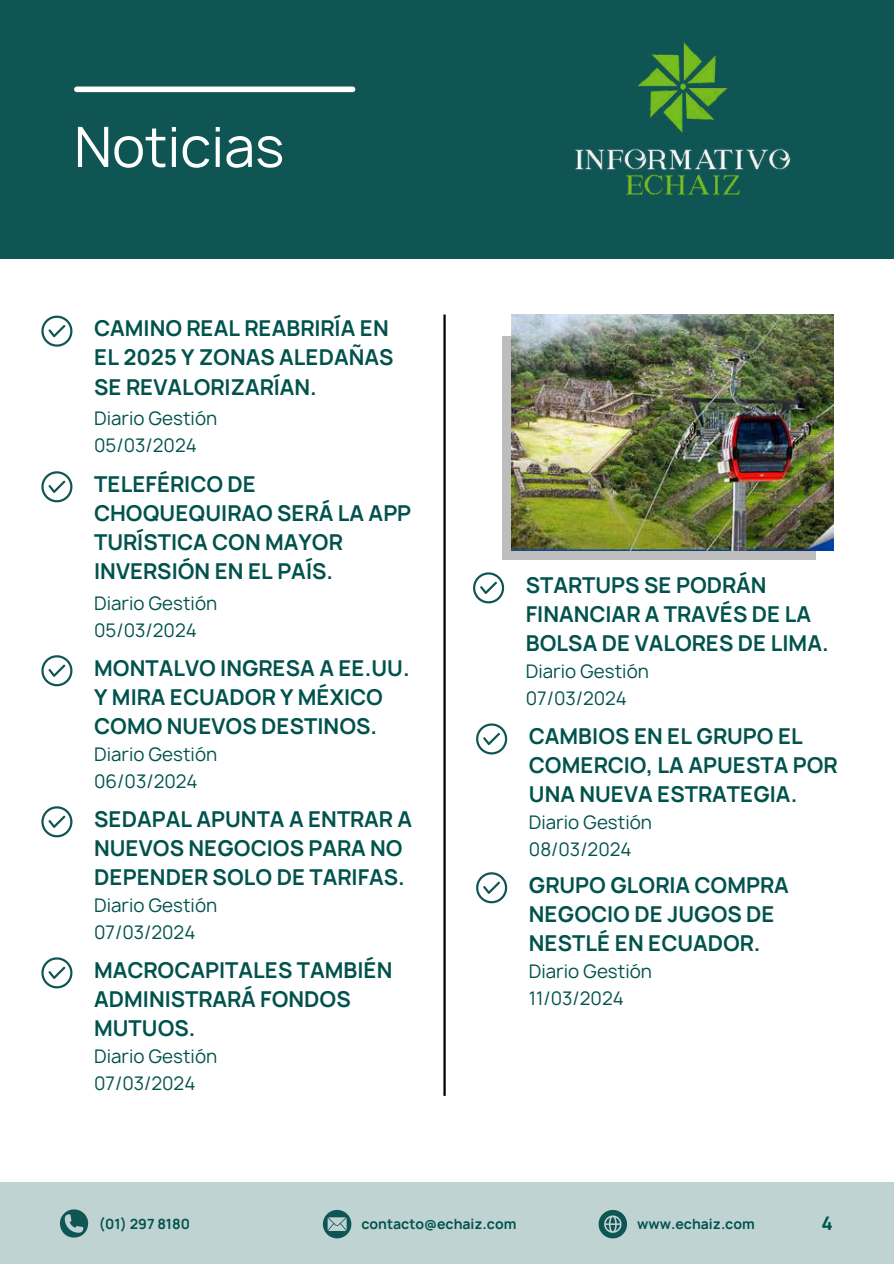
<style>
.page{position:relative;width:894px;height:1264px;background:#fff}
.page>*{position:absolute;margin:0;border:0;box-sizing:border-box;transform-origin:0 0}
.t1{font:53.4px "Manrope";color:#fff}
.t2{font:700 21px/29.2px "Manrope";color:#00524c}
.t3{font:18px/27px "Manrope";color:#00524c}
.t4{font:700 18px "Manrope";color:#00524c}
.t5{font:700 13.5px "Manrope";color:#00524c}
</style>
<div class="page">
<div style="left:0;top:1182px;width:893px;height:81px;background:#bfd4d2"></div>
<div style="left:0;top:0;width:893px;height:259px;background:#0f5554"></div>
<div style="left:77px;top:86px;width:275px;height:6px;background:#fff"></div>
<svg style="left:60px;top:1209px;width:28px;height:29px"></svg>
<svg style="left:323px;top:1209px;width:28px;height:28px"></svg>
<svg style="left:598px;top:1210px;width:28px;height:27px"></svg>
<img style="left:575px;top:42px;width:216px;height:153px">
<hr style="left:443px;top:314px;width:2px;height:781px;background:#000">
<div style="left:502px;top:336px;width:313px;height:223px;background:#bdbdbd"></div>
<img style="left:511px;top:314px;width:321px;height:236px">
<svg style="left:41px;top:315px;width:31px;height:32px"></svg>
<svg style="left:41px;top:471px;width:31px;height:31px"></svg>
<svg style="left:41px;top:655px;width:31px;height:31px"></svg>
<svg style="left:41px;top:806px;width:31px;height:31px"></svg>
<svg style="left:41px;top:957px;width:31px;height:31px"></svg>
<svg style="left:473px;top:572px;width:31px;height:31px"></svg>
<svg style="left:476px;top:723px;width:31px;height:31px"></svg>
<svg style="left:476px;top:872px;width:31px;height:31px"></svg>
<h1 class="t1" style="left:74px;top:110px;width:212px">Noticias</h1>
<p class="t2" style="left:94px;top:313px;width:301px">CAMINO REAL REABRIRÍA EN<br>EL 2025 Y ZONAS ALEDAÑAS<br>SE REVALORIZARÍAN.</p>
<p class="t3" style="left:94px;top:405px;width:124px">Diario Gestión<br>05/03/2024</p>
<p class="t2" style="left:94px;top:469px;width:318px">TELEFÉRICO DE<br>CHOQUEQUIRAO SERÁ LA APP<br>TURÍSTICA CON MAYOR<br>INVERSIÓN EN EL PAÍS.</p>
<p class="t3" style="left:94px;top:589px;width:124px">Diario Gestión<br>05/03/2024</p>
<p class="t2" style="left:94px;top:653px;width:317px">MONTALVO INGRESA A EE.UU.<br>Y MIRA ECUADOR Y MÉXICO<br>COMO NUEVOS DESTINOS.</p>
<p class="t3" style="left:94px;top:740px;width:124px">Diario Gestión<br>06/03/2024</p>
<p class="t2" style="left:94px;top:804px;width:319px">SEDAPAL APUNTA A ENTRAR A<br>NUEVOS NEGOCIOS PARA NO<br>DEPENDER SOLO DE TARIFAS.</p>
<p class="t3" style="left:94px;top:891px;width:124px">Diario Gestión<br>07/03/2024</p>
<p class="t2" style="left:94px;top:955px;width:300px">MACROCAPITALES TAMBIÉN<br>ADMINISTRARÁ FONDOS<br>MUTUOS.</p>
<p class="t3" style="left:94px;top:1042px;width:124px">Diario Gestión<br>07/03/2024</p>
<p class="t2" style="left:525px;top:570px;width:304px">STARTUPS SE PODRÁN<br>FINANCIAR A TRAVÉS DE LA<br>BOLSA DE VALORES DE LIMA.</p>
<p class="t3" style="left:525px;top:657px;width:124px">Diario Gestión<br>07/03/2024</p>
<p class="t2" style="left:528px;top:721px;width:310px">CAMBIOS EN EL GRUPO EL<br>COMERCIO, LA APUESTA POR<br>UNA NUEVA ESTRATEGIA.</p>
<p class="t3" style="left:528px;top:808px;width:124px">Diario Gestión<br>08/03/2024</p>
<p class="t2" style="left:528px;top:870px;width:261px">GRUPO GLORIA COMPRA<br>NEGOCIO DE JUGOS DE<br>NESTLÉ EN ECUADOR.</p>
<p class="t3" style="left:528px;top:957px;width:124px">Diario Gestión<br>11/03/2024</p>
<p class="t5" style="left:99px;top:1214px;width:93px">(01) 297 8180</p>
<p class="t5" style="left:361px;top:1214px;width:156px">contacto@echaiz.com</p>
<p class="t5" style="left:637px;top:1214px;width:119px">www.echaiz.com</p>
<p class="t4" style="left:821px;top:1211px;width:13px">4</p>
</div>
